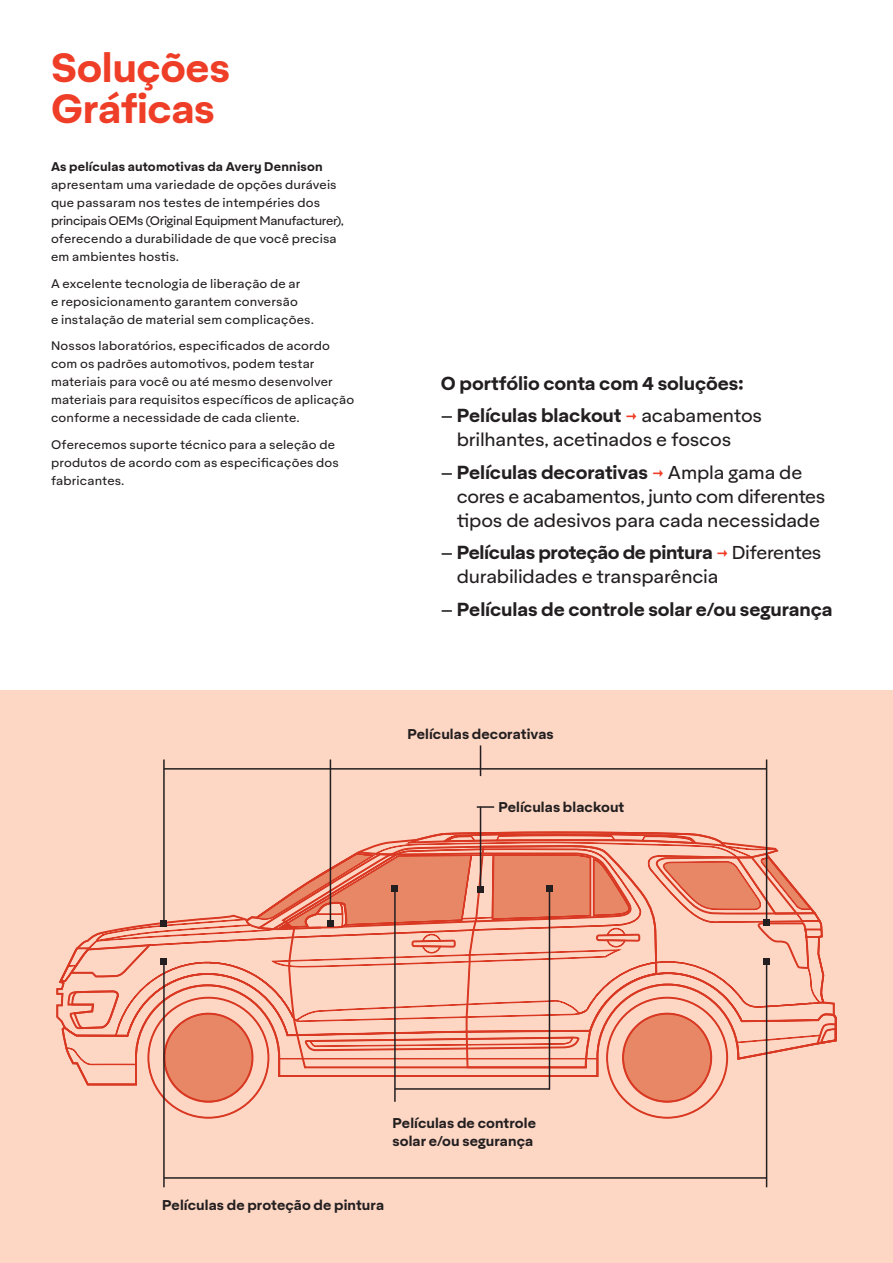
<style>
.page{position:relative;width:893px;height:1263px;background:#fff}
.page>*{position:absolute;margin:0;border:0;box-sizing:border-box;transform-origin:0 0}
.Bulleted_list{font:700 39px/40.5px "Aktifo A";letter-spacing:-.01em;color:#ef3e27}
.Bulleted_list-2{font:18px/24px "Aktifo A";letter-spacing:-.01em;color:#231f20}
.Bulleted_list-3{font:700 18px "Aktifo A";letter-spacing:-.005em;color:#231f20}
.Bulleted_list-4{font:700 13.5px/18px "Aktifo A";letter-spacing:.005em;color:#231f20}
.Bulleted_list-5{font:12px/18px "Aktifo A";letter-spacing:.015em;color:#231f20}
.s1{font-weight:700}
.s2{color:#ef3e27}
.s3{font-weight:400}
</style>
<div class="page">
<div style="left:0;top:691px;width:893px;height:572px;background:#fdd6c4"></div>
<hr style="left:164px;top:768px;width:603px;height:2px;background:#231f20">
<hr style="left:164px;top:1177px;width:603px;height:2px;background:#231f20">
<hr style="left:163px;top:759px;width:2px;height:164px;background:#231f20">
<hr style="left:766px;top:961px;width:1px;height:226px;background:#231f20">
<hr style="left:330px;top:759px;width:1px;height:164px;background:#231f20">
<hr style="left:766px;top:759px;width:1px;height:164px;background:#231f20">
<hr style="left:163px;top:962px;width:2px;height:225px;background:#231f20">
<hr style="left:480px;top:745px;width:1px;height:31px;background:#231f20">
<svg style="left:59px;top:801px;width:777px;height:317px"></svg>
<p class="Bulleted_list" style="left:51px;top:47px;width:181px">Soluções<br>Gráficas</p>
<p class="Bulleted_list-5" style="left:51px;top:158px;width:294px"><span class="s1">As películas automotivas da Avery Dennison </span>apresentam uma variedade de opções duráveis que passaram nos testes de intempéries dos principais OEMs (Original Equipment Manufacturer), oferecendo a durabilidade de que você precisa em ambientes hostis.</p>
<p class="Bulleted_list-5" style="left:51px;top:274px;width:264px">A excelente tecnologia de liberação de ar<br>e reposicionamento garantem conversão<br>e instalação de material sem complicações.</p>
<p class="Bulleted_list-5" style="left:51px;top:337px;width:305px">Nossos laboratórios, especificados de acordo com os padrões automotivos, podem testar materiais para você ou até mesmo desenvolver materiais para requisitos específicos de aplicação conforme a necessidade de cada cliente.</p>
<p class="Bulleted_list-5" style="left:51px;top:435px;width:289px">Oferecemos suporte técnico para a seleção de produtos de acordo com as especificações dos fabricantes.</p>
<p class="Bulleted_list-3" style="left:441px;top:372px;width:304px">O portfólio conta com 4 soluções:</p>
<p class="Bulleted_list-2" style="left:457px;top:404px;width:307px;text-indent:-16px">– <span class="s1">Películas blackout</span> <span class="s2">→</span> acabamentos brilhantes, acetinados e foscos</p>
<p class="Bulleted_list-2" style="left:457px;top:460px;width:370px;text-indent:-16px">– <span class="s1">Películas decorativas</span> <span class="s2">→</span> Ampla gama de cores e acabamentos, junto com diferentes tipos de adesivos para cada necessidade</p>
<p class="Bulleted_list-2" style="left:457px;top:541px;width:366px;text-indent:-16px">– <span class="s1">Películas proteção de pintura</span> <span class="s2">→</span> Diferentes durabilidades e transparência</p>
<p class="Bulleted_list-3" style="left:441px;top:598px;width:393px"><span class="s3">–</span> Películas de controle solar e/ou segurança</p>
<p class="Bulleted_list-4" style="left:407px;top:725px;width:148px">Películas decorativas</p>
<p class="Bulleted_list-4" style="left:498px;top:798px;width:127px">Películas blackout</p>
<p class="Bulleted_list-4" style="left:392px;top:1114px;width:145px">Películas de controle solar e/ou segurança</p>
<p class="Bulleted_list-4" style="left:162px;top:1195px;width:223px">Películas de proteção de pintura</p>
</div>
